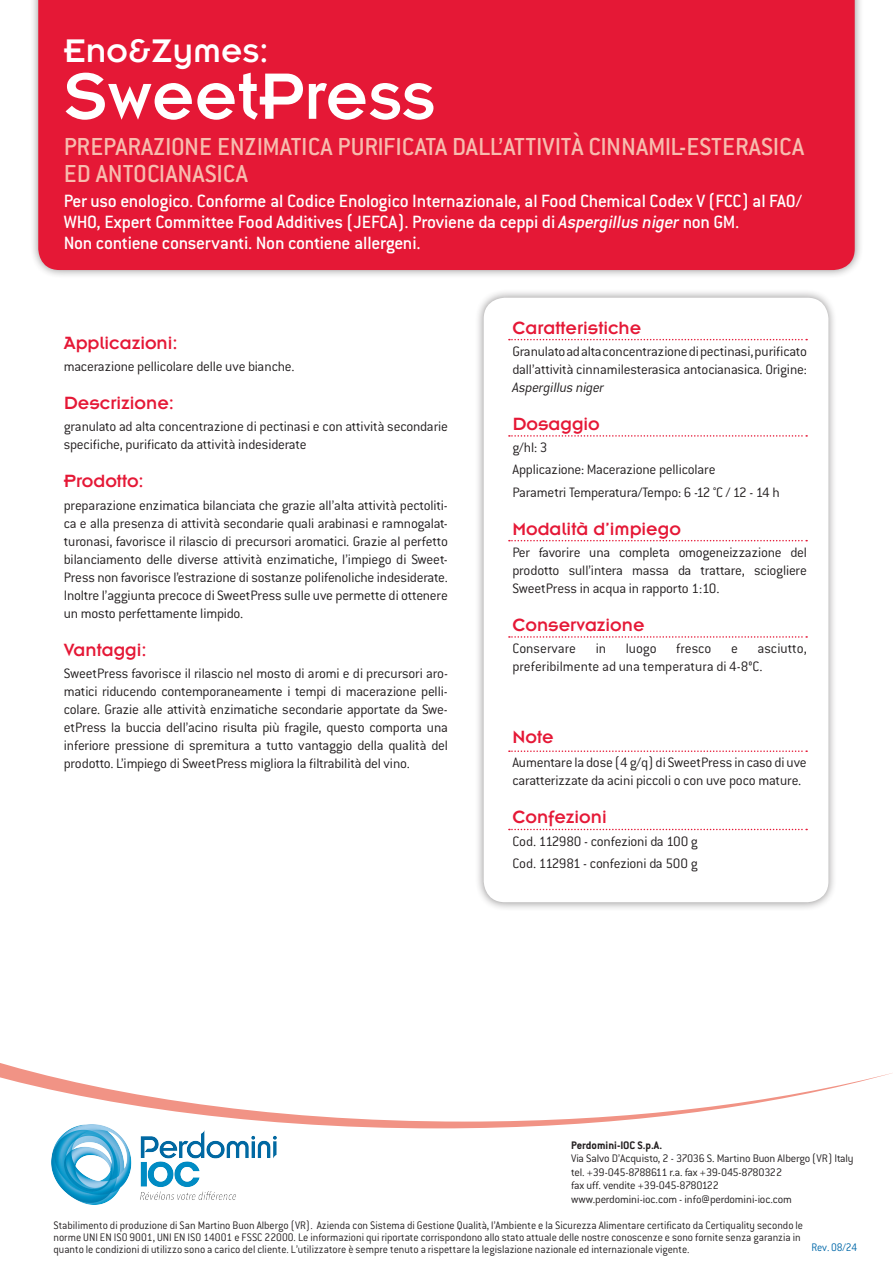
<style>
.page{position:relative;width:893px;height:1263px;background:#fff}
.page>*{position:absolute;margin:0;border:0;box-sizing:border-box;transform-origin:0 0}
.t1{font:72px "Insignia";color:#fff}
.t2{font:36px "Insignia";color:#fff}
.t3{font:500 27px/27px "Conduit ITC";color:#f7bcae}
.t4{font:500 19.5px/21px "Conduit ITC";letter-spacing:-.015em;color:#fff}
.t5{font:19.5px "Insignia A";color:#e51836}
.t6{font:300 15px/18px "Conduit ITC";letter-spacing:-.015em;color:#231f20}
.t7{font:15px/18px "Conduit ITC Light";color:#231f20}
.t8{font:italic 300 15px "Conduit ITC";letter-spacing:-.005em;color:#231f20}
.t9{font:12px/12px "Conduit ITC Light";color:#231f20;scale:.95 1}
.t10{font:300 12px/13.5px "Conduit ITC";letter-spacing:-.015em;color:#231f20}
.t11{font:700 12px "Conduit ITC";color:#231f20}
.t12{font:12px "Conduit ITC Light";color:#0068a9;scale:.95 1}
.s1{font-style:italic}
.s2{font-family:"Conduit ITC";font-weight:300}
</style>
<div class="page">
<div style="left:29px;top:0;width:835px;height:279px;background:#231f20;opacity:.5"></div>
<div style="left:38px;top:0;width:817px;height:270px;background:#e51836"></div>
<div style="left:475px;top:289px;width:363px;height:622px;background:#231f20;opacity:.5"></div>
<div style="left:484px;top:298px;width:344px;height:604px;background:#fff;border-radius:21px"></div>
<svg style="left:509px;top:339px;width:298px;height:1px"></svg>
<svg style="left:509px;top:435px;width:298px;height:2px"></svg>
<svg style="left:509px;top:540px;width:298px;height:1px"></svg>
<svg style="left:509px;top:636px;width:298px;height:2px"></svg>
<svg style="left:509px;top:750px;width:298px;height:2px"></svg>
<svg style="left:509px;top:829px;width:298px;height:1px"></svg>
<svg style="left:0;top:872px;width:892px;height:256px"></svg>
<svg style="left:32px;top:1125px;width:69px;height:80px"></svg>
<img style="left:52px;top:1124px;width:225px;height:80px">
<h2 class="t2" style="left:64px;top:32px;width:207px">Eno&amp;Zymes:</h2>
<h1 class="t1" style="left:64px;top:59px;width:373px">SweetPress</h1>
<h3 class="t3" style="left:64px;top:132px;width:742px">PREPARAZIONE ENZIMATICA PURIFICATA DALL’ATTIVITÀ CINNAMIL-ESTERASICA<br>ED ANTOCIANASICA</h3>
<p class="t4" style="left:64px;top:190px;width:740px">Per uso enologico. Conforme al Codice Enologico Internazionale, al Food Chemical Codex V (FCC) al FAO/<br>WHO, Expert Committee Food Additives (JEFCA). Proviene da ceppi di <span class="s1">Aspergillus niger</span> non GM.<br>Non contiene conservanti. Non contiene allergeni.</p>
<h3 class="t5" style="left:64px;top:333px;width:115px">Applicazioni:</h3>
<p class="t6" style="left:64px;top:357px;width:232px">macerazione pellicolare delle uve bianche.</p>
<h3 class="t5" style="left:64px;top:393px;width:112px">Descrizione:</h3>
<p class="t6" style="left:64px;top:418px;width:386px">granulato ad alta concentrazione di pectinasi e con attività secondarie specifiche, purificato da attività indesiderate</p>
<h3 class="t5" style="left:64px;top:471px;width:82px">Prodotto:</h3>
<p class="t6" style="left:64px;top:496px;width:386px;text-align:justify">preparazione enzimatica bilanciata che grazie all’alta attività pectoliti&shy;ca e alla presenza di attività secondarie quali arabinasi e ramnogalat&shy;turonasi, favorisce il rilascio di precursori aromatici. Grazie al perfetto bilanciamento delle diverse attività enzimatiche, l’impiego di Sweet-Press non favorisce l’estrazione di sostanze polifenoliche indesiderate.<br>Inoltre l’aggiunta precoce di SweetPress sulle uve permette di ottenere un mosto perfettamente limpido.</p>
<h3 class="t5" style="left:64px;top:640px;width:84px">Vantaggi:</h3>
<p class="t6" style="left:64px;top:664px;width:386px;text-align:justify">SweetPress favorisce il rilascio nel mosto di aromi e di precursori aro&shy;matici riducendo contemporaneamente i tempi di macerazione pelli&shy;colare. Grazie alle attività enzimatiche secondarie apportate da Swe&shy;etPress la buccia dell’acino risulta più fragile, questo comporta una inferiore pressione di spremitura a tutto vantaggio della qualità del prodotto. L’impiego di SweetPress migliora la filtrabilità del vino.</p>
<h3 class="t5" style="left:512px;top:317px;width:130px">Caratteristiche</h3>
<p class="t6" style="left:512px;top:342px;width:296px">Granulato ad alta concentrazione di pectinasi, purificato dall’attività cinnamilesterasica antocianasica. Origine:</p>
<p class="t8" style="left:512px;top:379px;width:93px">Aspergillus niger</p>
<h3 class="t5" style="left:512px;top:414px;width:89px">Dosaggio</h3>
<p class="t6" style="left:512px;top:436px;width:269px;line-height:22.2px">g/hl: 3<br>Applicazione: Macerazione pellicolare<br>Parametri Temperatura/Tempo: 6 -12 °C / 12 - 14 h</p>
<h3 class="t5" style="left:512px;top:518px;width:170px">Modalità d’impiego</h3>
<p class="t6" style="left:512px;top:543px;width:296px;text-align:justify">Per favorire una completa omogeneizzazione del prodotto sull’intera massa da trattare, sciogliere SweetPress in acqua in rapporto 1:10.</p>
<h3 class="t5" style="left:512px;top:615px;width:134px">Conservazione</h3>
<p class="t7" style="left:512px;top:639px;width:65px">Conservare</p>
<p class="t7" style="left:596px;top:639px;width:12px">in</p>
<p class="t7" style="left:626px;top:639px;width:32px">luogo</p>
<p class="t7" style="left:676px;top:639px;width:37px">fresco</p>
<p class="t7" style="left:731px;top:639px;width:8px">e</p>
<p class="t7" style="left:512px;top:639px;width:296px;text-indent:245px">asciutto, preferibilmente ad una temperatura di 4-8°C.</p>
<h3 class="t5" style="left:512px;top:727px;width:43px">Note</h3>
<p class="t6" style="left:512px;top:754px;width:296px">Aumentare la dose (4 g/q) di SweetPress in caso di uve caratterizzate da acini piccoli o con uve poco mature.</p>
<h3 class="t5" style="left:512px;top:807px;width:96px">Confezioni</h3>
<p class="t6" style="left:512px;top:830px;width:187px;line-height:22.2px">Cod. 112980 - confezioni da 100 g<br>Cod. 112981 - confezioni da 500 g</p>
<p class="t11" style="left:571px;top:1138px;width:93px">Perdomini-IOC S.p.A.</p>
<p class="t10" style="left:571px;top:1152px;width:284px">Via Salvo D’Acquisto, 2 - 37036 S. Martino Buon Albergo (VR) Italy tel. +39-045-8788611 r.a. fax +39-045-8780322<br>fax uff. vendite +39-045-8780122<br>www.perdomini-ioc.com - info@perdomini-ioc.com</p>
<p class="t9" style="left:53px;top:1218px;width:791px">Stabilimento di produzione di San Martino Buon Albergo (VR). Azienda con Sistema di Gestione Qualità, l’Ambiente e la Sicurezza Alimentare certificato da Certiquality secondo le norme UNI EN ISO 9001, UNI EN ISO 14001 e FSSC 22000. Le informazioni qui riportate corrispondono allo stato attuale delle nostre conoscenze e sono fornite senza garanzia in quanto le condizioni di utilizzo sono a carico del cliente. L’utilizzatore è sempre tenuto a rispettare la legislazione nazionale ed internazionale vigente.</p>
<p class="t12" style="left:811px;top:1240px;width:50px"><span class="s2">Rev.</span> 08/24</p>
</div>
